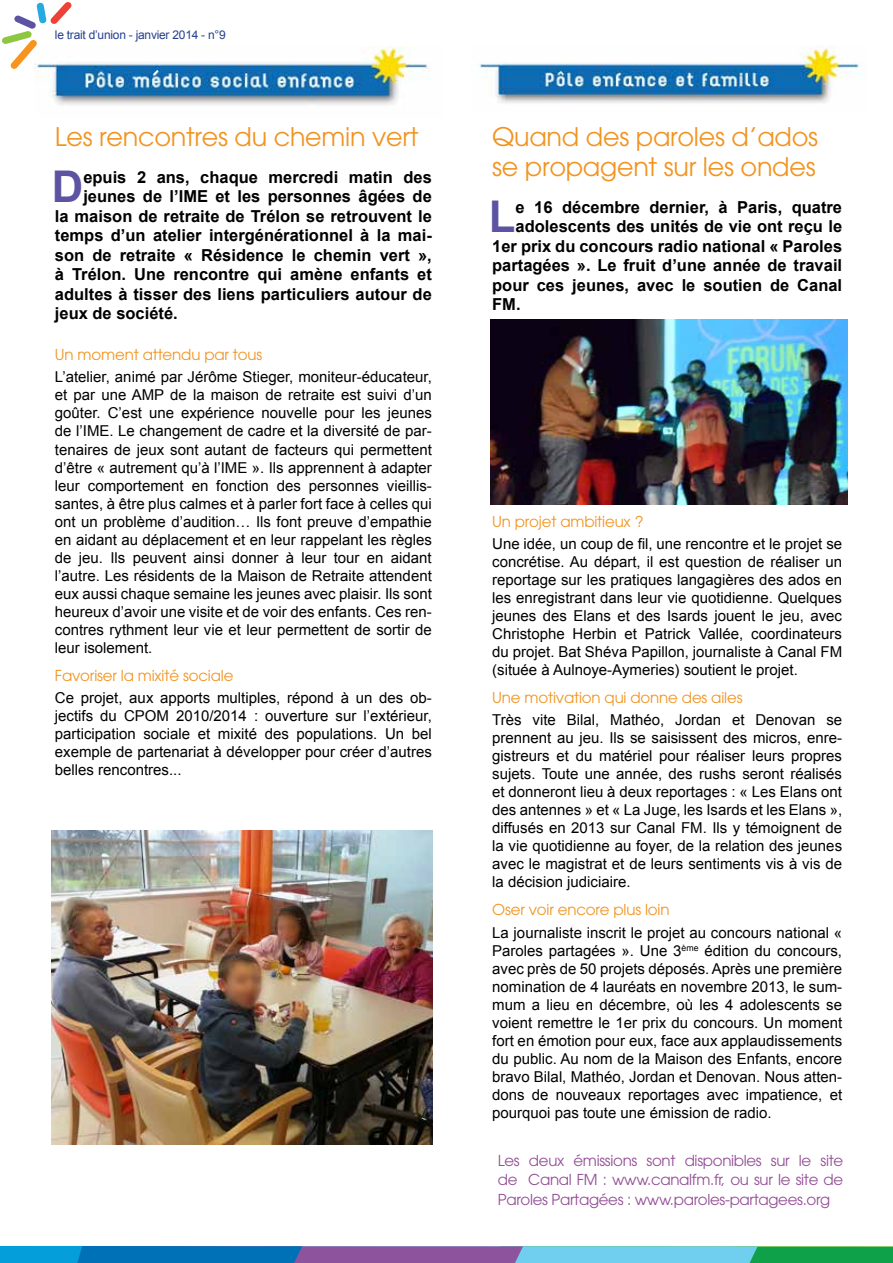
<style>
.page{position:relative;width:893px;height:1263px;background:#fff}
.page>*{position:absolute;margin:0;border:0;box-sizing:border-box;transform-origin:0 0}
.t1{font:700 43.8px "Arial";color:#5d53a3}
.t2{font:25.5px/30px "ITC Avant Garde Pro";letter-spacing:-.01em;color:#f19420}
.t3{font:700 16.5px "Arial";color:#000}
.t4{font:15px/18px "Arial";color:#000;text-align:justify}
.t5{font:15px/19.5px "ITC Avant Garde Pro";letter-spacing:-.02em;color:#944d96;text-align:justify}
.t6{font:15px "ITC Avant Garde Pro";letter-spacing:-.01em;color:#f19420}
.t7{font:12px "Arial";letter-spacing:-.02em;color:#25408f}
</style>
<div class="page">
<img style="left:477px;top:46px;width:384px;height:57px">
<img style="left:34px;top:47px;width:396px;height:58px">
<svg style="left:0;top:1246px;width:893px;height:17px;background:#448fb1"></svg>
<svg style="left:152px;top:69px;width:8px;height:7px"></svg>
<svg style="left:2px;top:2px;width:70px;height:67px"></svg>
<img style="left:491px;top:320px;width:356px;height:184px">
<img style="left:52px;top:831px;width:381px;height:314px">
<p class="t7" style="left:55px;top:26px;width:172px">le trait d’union - janvier 2014 - n°9</p>
<h2 class="t2" style="left:55px;top:122px;width:365px">Les rencontres du chemin vert</h2>
<h1 class="t1" style="left:52px;top:158px;width:33px">D</h1>
<p class="t3" style="left:83px;top:166px;width:350px">epuis 2 ans, chaque mercredi matin des</p>
<p class="t3" style="left:83px;top:186px;width:350px">jeunes de l’IME et les personnes âgées de</p>
<p class="t3" style="left:55px;top:205px;width:378px">la maison de retraite de Trélon se retrouvent le</p>
<p class="t3" style="left:55px;top:225px;width:378px">temps d’un atelier intergénérationnel à la mai-</p>
<p class="t3" style="left:55px;top:244px;width:378px">son de retraite « Résidence le chemin vert »,</p>
<p class="t3" style="left:55px;top:264px;width:378px">à Trélon. Une rencontre qui amène enfants et</p>
<p class="t3" style="left:55px;top:283px;width:378px">adultes à tisser des liens particuliers autour de</p>
<p class="t3" style="left:55px;top:303px;width:124px">jeux de société.</p>
<p class="t6" style="left:55px;top:345px;width:209px">Un moment attendu par tous</p>
<p class="t4" style="left:55px;top:368px;width:378px">L’atelier, animé par Jérôme Stieger, moniteur-éducateur, et par une AMP de la maison de retraite est suivi d’un goûter. C’est une expérience nouvelle pour les jeunes de l’IME. Le changement de cadre et la diversité de par&shy;tenaires de jeux sont autant de facteurs qui permettent d’être « autrement qu’à l’IME ». Ils apprennent à adapter leur comportement en fonction des personnes vieillis&shy;santes, à être plus calmes et à parler fort face à celles qui ont un problème d’audition… Ils font preuve d’empathie en aidant au déplacement et en leur rappelant les règles de jeu. Ils peuvent ainsi donner à leur tour en aidant l’autre. Les résidents de la Maison de Retraite attendent eux aussi chaque semaine les jeunes avec plaisir. Ils sont heureux d’avoir une visite et de voir des enfants. Ces ren&shy;contres rythment leur vie et leur permettent de sortir de leur isolement.</p>
<p class="t6" style="left:55px;top:666px;width:180px">Favoriser la mixité sociale</p>
<p class="t4" style="left:55px;top:689px;width:378px">Ce projet, aux apports multiples, répond à un des ob&shy;jectifs du CPOM 2010/2014 : ouverture sur l’extérieur, participation sociale et mixité des populations. Un bel exemple de partenariat à développer pour créer d’autres belles rencontres...</p>
<h2 class="t2" style="left:492px;top:122px;width:327px">Quand des paroles d’ados se propagent sur les ondes</h2>
<h1 class="t1" style="left:489px;top:188px;width:28px">L</h1>
<p class="t3" style="left:516px;top:196px;width:328px">e 16 décembre dernier, à Paris, quatre</p>
<p class="t3" style="left:516px;top:216px;width:328px">adolescents des unités de vie ont reçu le</p>
<p class="t3" style="left:492px;top:235px;width:351px">1er prix du concours radio national « Paroles</p>
<p class="t3" style="left:492px;top:255px;width:351px">partagées ». Le fruit d’une année de travail</p>
<p class="t3" style="left:492px;top:274px;width:351px">pour ces jeunes, avec le soutien de Canal</p>
<p class="t3" style="left:492px;top:294px;width:30px">FM.</p>
<p class="t6" style="left:492px;top:512px;width:153px">Un projet ambitieux ?</p>
<p class="t4" style="left:492px;top:535px;width:351px">Une idée, un coup de fil, une rencontre et le projet se concrétise. Au départ, il est question de réaliser un reportage sur les pratiques langagières des ados en les enregistrant dans leur vie quotidienne. Quelques jeunes des Elans et des Isards jouent le jeu, avec Christophe Herbin et Patrick Vallée, coordinateurs du projet. Bat Shéva Papillon, journaliste à Canal FM (située à Aulnoye-Aymeries) soutient le projet.</p>
<p class="t6" style="left:492px;top:688px;width:252px">Une motivation qui donne des ailes</p>
<p class="t4" style="left:492px;top:711px;width:351px">Très vite Bilal, Mathéo, Jordan et Denovan se prennent au jeu. Ils se saisissent des micros, enre&shy;gistreurs et du matériel pour réaliser leurs propres sujets. Toute une année, des rushs seront réalisés et donneront lieu à deux reportages : « Les Elans ont des antennes » et « La Juge, les Isards et les Elans », diffusés en 2013 sur Canal FM. Ils y témoignent de la vie quotidienne au foyer, de la relation des jeunes avec le magistrat et de leurs sentiments vis à vis de la décision judiciaire.</p>
<p class="t6" style="left:492px;top:900px;width:179px">Oser voir encore plus loin</p>
<p class="t4" style="left:492px;top:923px;width:351px">La journaliste inscrit le projet au concours national « Paroles partagées ». Une 3<sup>ème</sup> édition du concours, avec près de 50 projets déposés. Après une première nomination de 4 lauréats en novembre 2013, le sum&shy;mum a lieu en décembre, où les 4 adolescents se voient remettre le 1er prix du concours. Un moment fort en émotion pour eux, face aux applaudissements du public. Au nom de la Maison des Enfants, encore bravo Bilal, Mathéo, Jordan et Denovan. Nous atten&shy;dons de nouveaux reportages avec impatience, et pourquoi pas toute une émission de radio.</p>
<p class="t5" style="left:498px;top:1150px;width:347px">Les deux émissions sont disponibles sur le site de Canal FM : www.canalfm.fr, ou sur le site de Paroles Partagées : www.paroles-partagees.org</p>
</div>
